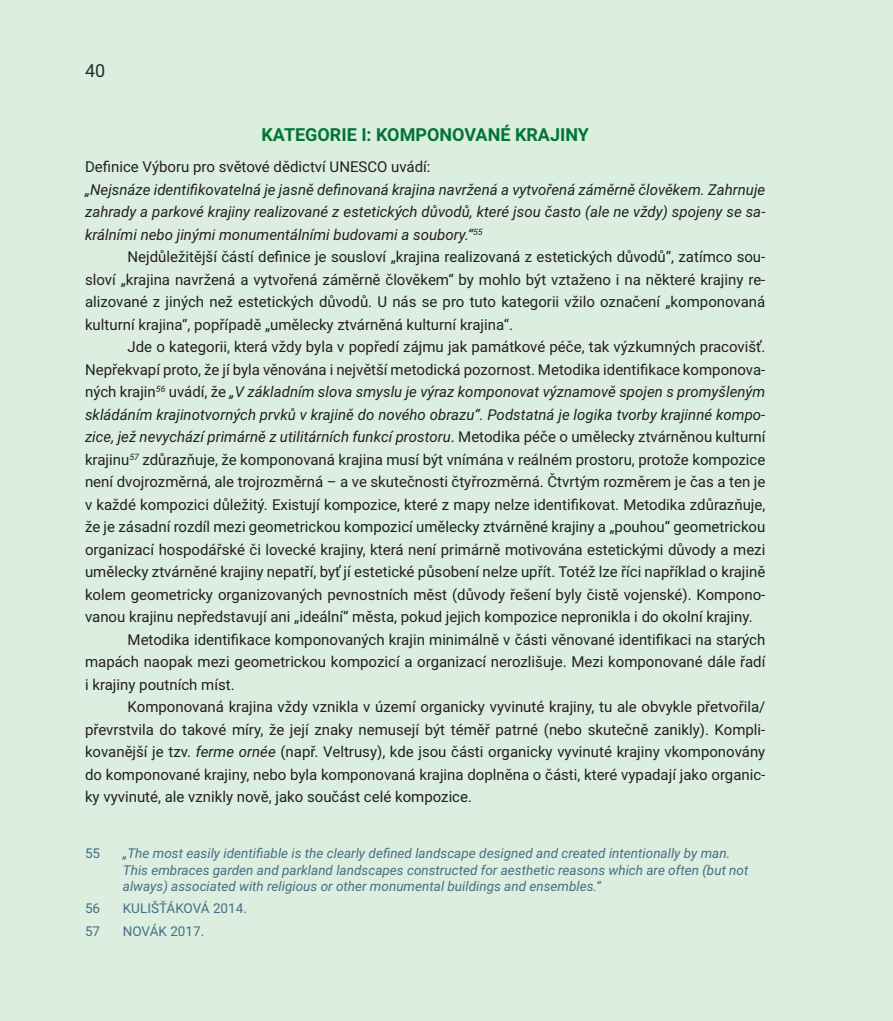
<style>
.page{position:relative;width:893px;height:1021px;background:#fff}
.page>*{position:absolute;margin:0;border:0;box-sizing:border-box;transform-origin:0 0}
.t1{font:700 18px "Roboto";color:#007534}
.t2{font:18px "Roboto";color:#231f20}
.t3{font:15px/22.5px "Roboto";color:#231f20;text-align:justify}
.t4{font:italic 15px/22.5px "Roboto";color:#231f20;text-align:justify}
.Pozn_pod{font:italic 13.5px/16.2px "Roboto";color:#456f82}
.Pozn_pod-2{font:13.5px "Roboto";color:#456f82}
.s1{font-style:italic}
</style>
<div class="page">
<div style="left:0;top:0;width:893px;height:1020px;background:#dbeee0"></div>
<p class="t2" style="left:85px;top:58px;width:22px">40</p>
<p class="t1" style="left:262px;top:122px;width:329px">KATEGORIE I: KOMPONOVANÉ KRAJINY</p>
<p class="t3" style="left:85px;top:155px;width:347px">Definice Výboru pro světové dědictví UNESCO uvádí:</p>
<p class="t4" style="left:85px;top:177px;width:682px">„Nejsnáze identifikovatelná je jasně definovaná krajina navržená a vytvořená záměrně člověkem. Zahrnuje zahrady a parkové krajiny realizované z estetických důvodů, které jsou často (ale ne vždy) spojeny se sa&shy;králními nebo jinými monumentálními budovami a soubory.“<sup>55</sup></p>
<p class="t3" style="left:85px;top:245px;width:682px;text-indent:43px">Nejdůležitější částí definice je sousloví „krajina realizovaná z estetických důvodů“, zatímco sou&shy;sloví „krajina navržená a vytvořená záměrně člověkem“ by mohlo být vztaženo i na některé krajiny re&shy;alizované z jiných než estetických důvodů. U nás se pro tuto kategorii vžilo označení „komponovaná kulturní krajina“, popřípadě „umělecky ztvárněná kulturní krajina“.</p>
<p class="t3" style="left:85px;top:335px;width:682px;text-indent:43px">Jde o kategorii, která vždy byla v popředí zájmu jak památkové péče, tak výzkumných pracovišť.<br>Nepřekvapí proto, že jí byla věnována i největší metodická pozornost. Metodika identifikace komponova&shy;ných krajin<sup>56</sup> uvádí, že <span class="s1">„V základním slova smyslu je výraz komponovat významově spojen s promyšleným skládáním krajinotvorných prvků v krajině do nového obrazu“. Podstatná je logika tvorby krajinné kompo&shy;zice, jež nevychází primárně z utilitárních funkcí prostoru</span>. Metodika péče o umělecky ztvárněnou kulturní krajinu<sup>57</sup> zdůrazňuje, že komponovaná krajina musí být vnímána v reálném prostoru, protože kompozice není dvojrozměrná, ale trojrozměrná – a ve skutečnosti čtyřrozměrná. Čtvrtým rozměrem je čas a ten je v každé kompozici důležitý. Existují kompozice, které z mapy nelze identifikovat. Metodika zdůrazňuje, že je zásadní rozdíl mezi geometrickou kompozicí umělecky ztvárněné krajiny a „pouhou“ geometrickou organizací hospodářské či lovecké krajiny, která není primárně motivována estetickými důvody a mezi umělecky ztvárněné krajiny nepatří, byť jí estetické působení nelze upřít. Totéž lze říci například o krajině kolem geometricky organizovaných pevnostních měst (důvody řešení byly čistě vojenské). Kompono&shy;vanou krajinu nepředstavují ani „ideální“ města, pokud jejich kompozice nepronikla i do okolní krajiny.</p>
<p class="t3" style="left:85px;top:627px;width:682px;text-indent:43px">Metodika identifikace komponovaných krajin minimálně v části věnované identifikaci na starých mapách naopak mezi geometrickou kompozicí a organizací nerozlišuje. Mezi komponované dále řadí i krajiny poutních míst.</p>
<p class="t3" style="left:85px;top:695px;width:682px;text-indent:43px">Komponovaná krajina vždy vznikla v území organicky vyvinuté krajiny, tu ale obvykle přetvořila/ převrstvila do takové míry, že její znaky nemusejí být téměř patrné (nebo skutečně zanikly). Kompli&shy;kovanější je tzv. <span class="s1">ferme ornée</span> (např. Veltrusy), kde jsou části organicky vyvinuté krajiny vkomponovány do komponované krajiny, nebo byla komponovaná krajina doplněna o části, které vypadají jako organic&shy;ky vyvinuté, ale vznikly nově, jako součást celé kompozice.</p>
<p class="Pozn_pod-2" style="left:85px;top:844px;width:17px">55</p>
<p class="Pozn_pod" style="left:123px;top:844px;width:627px">„The most easily identifiable is the clearly defined landscape designed and created intentionally by man.<br>This embraces garden and parkland landscapes constructed for aesthetic reasons which are often (but not always) associated with religious or other monumental buildings and ensembles.“</p>
<p class="Pozn_pod-2" style="left:85px;top:899px;width:17px">56</p>
<p class="Pozn_pod-2" style="left:123px;top:899px;width:126px">KULIŠŤÁKOVÁ 2014.</p>
<p class="Pozn_pod-2" style="left:85px;top:921px;width:17px">57</p>
<p class="Pozn_pod-2" style="left:123px;top:921px;width:83px">NOVÁK 2017.</p>
</div>
